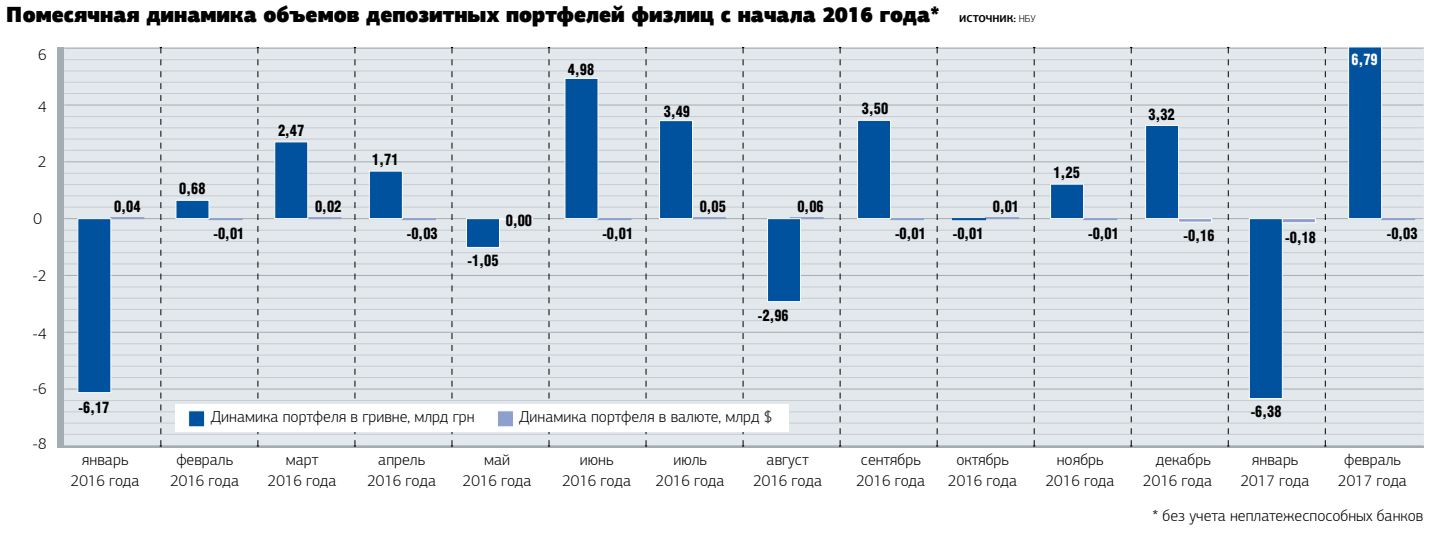
<style>
.page{position:relative;width:1444px;height:539px;background:#fff}
.page>*{position:absolute;margin:0;border:0;box-sizing:border-box;transform-origin:0 0}
.t1{font:900 22px "PF Agora Sans Pro";color:#000;scale:.9 1}
.t2{font:300 16px/21px "PF Agora Sans Pro";color:#000;text-align:center}
.t3{font:900 16px "Helios Cond";color:#000;scale:.9 1}
.t4{font:900 16px "Helios Cond";color:#fff;scale:.9 1}
.t5{font:300 10px "PF Agora Sans Pro";color:#000}
.s1{font-weight:700;font-size:10px}
.s2{font-weight:700}
</style>
<div class="page">
<div style="left:64px;top:47px;width:1359px;height:399px;background:#e3e8ec"></div>
<hr style="left:64px;top:434px;width:1359px;height:1px;background:#c7ccd4">
<hr style="left:64px;top:423px;width:1359px;height:1px;background:#c7ccd4">
<hr style="left:64px;top:411px;width:1359px;height:1px;background:#c7ccd4">
<hr style="left:64px;top:400px;width:1359px;height:1px;background:#c7ccd4">
<hr style="left:64px;top:377px;width:1359px;height:1px;background:#c7ccd4">
<hr style="left:64px;top:366px;width:1359px;height:1px;background:#c7ccd4">
<hr style="left:64px;top:355px;width:1359px;height:1px;background:#c7ccd4">
<hr style="left:64px;top:343px;width:1359px;height:1px;background:#c7ccd4">
<hr style="left:64px;top:320px;width:1359px;height:1px;background:#c7ccd4">
<hr style="left:64px;top:309px;width:1359px;height:1px;background:#c7ccd4">
<hr style="left:64px;top:298px;width:1359px;height:1px;background:#c7ccd4">
<hr style="left:64px;top:287px;width:1359px;height:1px;background:#c7ccd4">
<hr style="left:64px;top:264px;width:1359px;height:1px;background:#c7ccd4">
<hr style="left:64px;top:252px;width:1359px;height:1px;background:#c7ccd4">
<hr style="left:64px;top:241px;width:1359px;height:1px;background:#c7ccd4">
<hr style="left:64px;top:230px;width:1359px;height:1px;background:#c7ccd4">
<hr style="left:64px;top:207px;width:1359px;height:1px;background:#c7ccd4">
<hr style="left:64px;top:195px;width:1359px;height:1px;background:#c7ccd4">
<hr style="left:64px;top:184px;width:1359px;height:1px;background:#c7ccd4">
<hr style="left:64px;top:173px;width:1359px;height:1px;background:#c7ccd4">
<hr style="left:64px;top:150px;width:1359px;height:1px;background:#c7ccd4">
<hr style="left:64px;top:139px;width:1359px;height:1px;background:#c7ccd4">
<hr style="left:64px;top:127px;width:1359px;height:1px;background:#c7ccd4">
<hr style="left:64px;top:116px;width:1359px;height:1px;background:#c7ccd4">
<hr style="left:64px;top:93px;width:1359px;height:1px;background:#c7ccd4">
<hr style="left:64px;top:82px;width:1359px;height:1px;background:#c7ccd4">
<hr style="left:64px;top:71px;width:1359px;height:1px;background:#c7ccd4">
<hr style="left:64px;top:59px;width:1359px;height:1px;background:#c7ccd4">
<hr style="left:64px;top:48px;width:1359px;height:1px;background:#a3adb2">
<hr style="left:64px;top:388px;width:1359px;height:1px;background:#a3adb2">
<hr style="left:64px;top:332px;width:1359px;height:1px;background:#a3adb2">
<hr style="left:64px;top:275px;width:1359px;height:1px;background:#a3adb2">
<hr style="left:64px;top:218px;width:1359px;height:1px;background:#a3adb2">
<hr style="left:64px;top:161px;width:1359px;height:1px;background:#a3adb2">
<hr style="left:64px;top:104px;width:1359px;height:1px;background:#a3adb2">
<hr style="left:64px;top:445px;width:1359px;height:2px;background:#a3adb2">
<svg style="left:160px;top:47px;width:2px;height:400px"></svg>
<svg style="left:257px;top:47px;width:2px;height:400px"></svg>
<svg style="left:354px;top:47px;width:2px;height:400px"></svg>
<svg style="left:451px;top:47px;width:2px;height:400px"></svg>
<svg style="left:548px;top:47px;width:2px;height:400px"></svg>
<svg style="left:645px;top:47px;width:2px;height:400px"></svg>
<svg style="left:742px;top:47px;width:2px;height:400px"></svg>
<svg style="left:839px;top:47px;width:2px;height:400px"></svg>
<svg style="left:936px;top:47px;width:2px;height:400px"></svg>
<svg style="left:1033px;top:47px;width:2px;height:400px"></svg>
<svg style="left:1130px;top:47px;width:2px;height:400px"></svg>
<svg style="left:1227px;top:47px;width:2px;height:400px"></svg>
<svg style="left:1324px;top:47px;width:2px;height:400px"></svg>
<div style="left:175px;top:405px;width:614px;height:27px;background:#fff"></div>
<div style="left:188px;top:410px;width:17px;height:17px;background:#00519e;border:1px solid #fff"></div>
<div style="left:497px;top:410px;width:17px;height:17px;background:#8d9fcd;border:1px solid #fff"></div>
<div style="left:466px;top:218px;width:34px;height:30px;background:#00519e;border:1px solid #fff"></div>
<div style="left:1145px;top:125px;width:34px;height:94px;background:#00519e;border:1px solid #fff"></div>
<div style="left:1249px;top:218px;width:34px;height:181px;background:#00519e;border:1px solid #fff"></div>
<div style="left:110px;top:217px;width:34px;height:2px;background:#fff;border:1px solid #8d9fcd"></div>
<div style="left:307px;top:217px;width:34px;height:2px;background:#fff;border:1px solid #8d9fcd"></div>
<div style="left:692px;top:217px;width:34px;height:2px;background:#fff;border:1px solid #8d9fcd"></div>
<div style="left:790px;top:217px;width:34px;height:2px;background:#fff;border:1px solid #8d9fcd"></div>
<div style="left:985px;top:217px;width:34px;height:2px;background:#fff;border:1px solid #8d9fcd"></div>
<div style="left:208px;top:218px;width:34px;height:2px;background:#fff;border:1px solid #8d9fcd"></div>
<div style="left:597px;top:218px;width:34px;height:2px;background:#fff;border:1px solid #8d9fcd"></div>
<div style="left:890px;top:218px;width:34px;height:2px;background:#fff;border:1px solid #8d9fcd"></div>
<div style="left:1083px;top:218px;width:34px;height:2px;background:#fff;border:1px solid #8d9fcd"></div>
<div style="left:1381px;top:218px;width:34px;height:2px;background:#fff;border:1px solid #8d9fcd"></div>
<div style="left:402px;top:218px;width:34px;height:2px;background:#fff;border:1px solid #8d9fcd"></div>
<div style="left:499px;top:218px;width:34px;height:2px;background:#8d9fcd;border:1px solid #fff"></div>
<svg style="left:1178px;top:218px;width:34px;height:5px"></svg>
<svg style="left:1282px;top:218px;width:34px;height:5px"></svg>
<div style="left:77px;top:218px;width:34px;height:175px;background:#00519e;border:1px solid #fff"></div>
<div style="left:175px;top:200px;width:34px;height:19px;background:#00519e;border:1px solid #fff"></div>
<div style="left:274px;top:141px;width:34px;height:78px;background:#00519e;border:1px solid #fff"></div>
<div style="left:369px;top:171px;width:34px;height:48px;background:#00519e;border:1px solid #fff"></div>
<div style="left:564px;top:78px;width:34px;height:141px;background:#00519e;border:1px solid #fff"></div>
<div style="left:659px;top:120px;width:34px;height:99px;background:#00519e;border:1px solid #fff"></div>
<div style="left:857px;top:120px;width:34px;height:99px;background:#00519e;border:1px solid #fff"></div>
<div style="left:767px;top:218px;width:34px;height:84px;background:#00519e;border:1px solid #fff"></div>
<div style="left:952px;top:218px;width:34px;height:2px;background:#00519e;border:1px solid #00519e"></div>
<div style="left:1050px;top:184px;width:34px;height:35px;background:#00519e;border:1px solid #fff"></div>
<div style="left:1348px;top:46px;width:34px;height:173px;background:#00519e;border:1px solid #fff"></div>
<h1 class="t1" style="left:6px;top:-1px;width:1105px">П омесячная динамика объемов депозитных портфелей физлиц с начала 2016 года* <span class="s1">Источник</span></h1>
<p class="t5" style="left:1013px;top:13px;width:24px"><span class="s2">:</span> НБУ</p>
<p class="t2" style="left:38px;top:44px;width:10px">6</p>
<p class="t2" style="left:38px;top:97px;width:10px">4</p>
<p class="t2" style="left:38px;top:151px;width:10px">2</p>
<p class="t3" style="left:179px;top:180px;width:31px">0,68</p>
<p class="t3" style="left:278px;top:121px;width:31px">2,47</p>
<p class="t3" style="left:372px;top:150px;width:31px">1,71</p>
<p class="t3" style="left:568px;top:60px;width:31px">4,98</p>
<p class="t3" style="left:664px;top:102px;width:31px">3,49</p>
<p class="t3" style="left:862px;top:99px;width:31px">3,50</p>
<p class="t3" style="left:1053px;top:163px;width:31px">1,25</p>
<p class="t3" style="left:1148px;top:105px;width:31px">3,32</p>
<p class="t4" style="left:1351px;top:50px;width:31px">6,79</p>
<p class="t2" style="left:34px;top:208px;width:10px">0</p>
<p class="t2" style="left:33px;top:265px;width:16px">-2</p>
<p class="t2" style="left:33px;top:323px;width:16px">-4</p>
<p class="t2" style="left:33px;top:378px;width:16px">-6</p>
<p class="t2" style="left:33px;top:433px;width:16px">-8</p>
<p class="t3" style="left:114px;top:197px;width:31px">0,04</p>
<p class="t3" style="left:315px;top:197px;width:31px">0,02</p>
<p class="t3" style="left:700px;top:197px;width:31px">0,05</p>
<p class="t3" style="left:797px;top:197px;width:31px">0,06</p>
<p class="t3" style="left:993px;top:197px;width:31px">0,01</p>
<p class="t3" style="left:506px;top:211px;width:31px">0,00</p>
<p class="t3" style="left:213px;top:224px;width:36px">-0,01</p>
<p class="t3" style="left:602px;top:224px;width:36px">-0,01</p>
<p class="t3" style="left:895px;top:224px;width:36px">-0,01</p>
<p class="t3" style="left:1088px;top:224px;width:36px">-0,01</p>
<p class="t3" style="left:1183px;top:226px;width:36px">-0,16</p>
<p class="t3" style="left:1285px;top:228px;width:36px">-0,18</p>
<p class="t3" style="left:1387px;top:224px;width:36px">-0,03</p>
<p class="t3" style="left:407px;top:224px;width:36px">-0,03</p>
<p class="t3" style="left:953px;top:224px;width:36px">-0,01</p>
<p class="t3" style="left:79px;top:398px;width:36px">-6,17</p>
<p class="t3" style="left:468px;top:252px;width:36px">-1,05</p>
<p class="t3" style="left:758px;top:306px;width:36px">-2,96</p>
<p class="t2" style="left:211px;top:406px;width:265px">Динамика портфеля в гривне, млрд грн</p>
<p class="t2" style="left:519px;top:406px;width:255px">Динамика портфеля в валюте, млрд $</p>
<p class="t3" style="left:1251px;top:402px;width:36px">-6,38</p>
<p class="t2" style="left:71px;top:449px;width:70px">январь<br>2016 года</p>
<p class="t2" style="left:268px;top:449px;width:70px">март<br>2016 года</p>
<p class="t2" style="left:463px;top:449px;width:70px">май<br>2016 года</p>
<p class="t2" style="left:656px;top:449px;width:70px">июль<br>2016 года</p>
<p class="t2" style="left:856px;top:449px;width:70px;text-align:left">сентябрь<br>2016 года</p>
<p class="t2" style="left:1046px;top:449px;width:70px">ноябрь<br>2016 года</p>
<p class="t2" style="left:1241px;top:449px;width:70px">январь<br>2017 года</p>
<p class="t2" style="left:170px;top:449px;width:70px">февраль<br>2016 года</p>
<p class="t2" style="left:367px;top:449px;width:70px">апрель<br>2016 года</p>
<p class="t2" style="left:562px;top:449px;width:70px">июнь<br>2016 года</p>
<p class="t2" style="left:753px;top:449px;width:70px">август<br>2016 года</p>
<p class="t2" style="left:948px;top:449px;width:70px">октябрь<br>2016 года</p>
<p class="t2" style="left:1143px;top:449px;width:70px;text-align:right">декабрь<br>2016 года</p>
<p class="t2" style="left:1338px;top:449px;width:70px">февраль<br>2017 года</p>
<p class="t2" style="left:1153px;top:505px;width:272px">* без учета неплатежеспособных банков</p>
</div>
